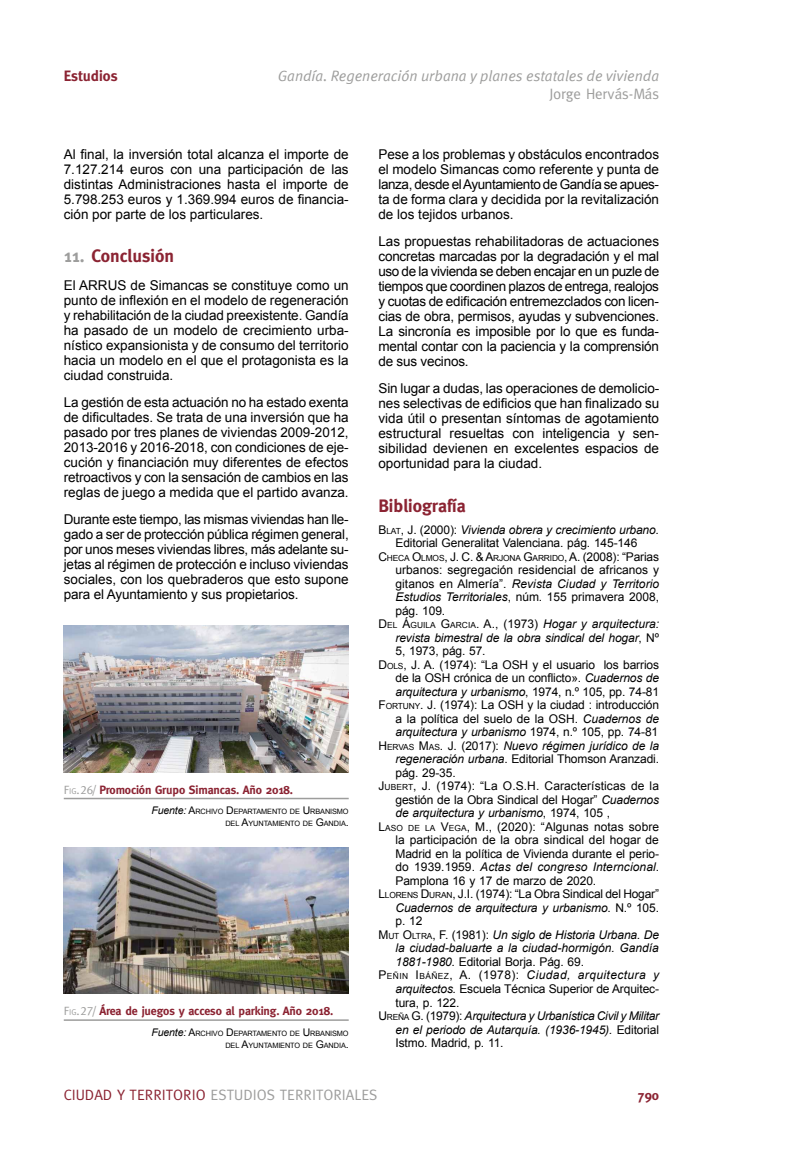
<style>
.page{position:relative;width:808px;height:1149px;background:#fff}
.page>*{position:absolute;margin:0;border:0;box-sizing:border-box;transform-origin:0 0}
.t1{font:700 18px "Meta";color:#8b2332}
.t2{font:15px "Meta";color:#9d9d9c}
.t3{font:italic 15px "Meta Normal";color:#9d9d9c}
.t4{font:700 15px "Meta";color:#8b2332}
.t5{font:13.5px/15px "Arial";color:#000;text-align:justify}
.t6{font:700 13.5px "Meta";color:#8b2332}
.t7{font:12px/13.5px "Arial";letter-spacing:-.01em;color:#000;text-align:center}
.t8{font:italic 12px "Arial";letter-spacing:-.01em;color:#000}
.t9{font:700 12px "Meta";letter-spacing:-.01em;color:#8b2332}
.t10{font:italic 12px "Arial";letter-spacing:.01em;color:#000}
.t11{font:italic 12px "Arial";letter-spacing:.035em;color:#000}
.t12{font:8.4px "Arial";letter-spacing:-.02em;color:#000}
.t13{font:7.35px/12px "Arial";letter-spacing:-.015em;color:#000;text-align:right}
.s1{color:#9d9d9c}
.s2{font-family:"Meta Caps";font-weight:400;color:#9d9d9c}
.s3{font-family:"Meta Caps";font-weight:400;font-size:8.4px;color:#9d9d9c}
.s4{font-style:italic;font-size:10.5px}
.s5{font-size:10.5px}
.s6{font-style:inherit}
.s7{font-size:8.4px}
.s8{font-style:italic}
.s9{font-size:12px}
.s10{font-style:normal}
.s11{font-style:normal;font-size:8.4px}
.s12{color:#8b2332}
</style>
<div class="page">
<img style="left:64px;top:847px;width:285px;height:146px">
<img style="left:64px;top:625px;width:285px;height:146px">
<hr style="left:64px;top:797px;width:285px;height:2px;background:#9d9d9c">
<hr style="left:64px;top:1019px;width:285px;height:1px;background:#9d9d9c">
<p class="t4" style="left:64px;top:67px;width:55px">Estudios</p>
<p class="t3" style="left:278px;top:67px;width:383px">Gandía. Regeneración urbana y planes estatales de vivienda</p>
<p class="t2" style="left:549px;top:85px;width:111px">Jorge Hervás-Más</p>
<p class="t5" style="left:64px;top:147px;width:286px">Al final, la inversión total alcanza el importe de 7.127.214 euros con una participación de las distintas Administraciones hasta el importe de 5.798.253 euros y 1.369.994 euros de financia&shy;ción por parte de los particulares.</p>
<h1 class="t1" style="left:64px;top:246px;width:112px"><span class="s1">11.</span> Conclusión</h1>
<p class="t5" style="left:64px;top:278px;width:286px">El ARRUS de Simancas se constituye como un punto de inflexión en el modelo de regeneración y rehabilitación de la ciudad preexistente. Gandía ha pasado de un modelo de crecimiento urba&shy;nístico expansionista y de consumo del territorio hacia un modelo en el que el protagonista es la ciudad construida.</p>
<p class="t5" style="left:64px;top:395px;width:286px">La gestión de esta actuación no ha estado exenta de dificultades. Se trata de una inversión que ha pasado por tres planes de viviendas 2009-2012, 2013-2016 y 2016-2018, con condiciones de eje&shy;cución y financiación muy diferentes de efectos retroactivos y con la sensación de cambios en las reglas de juego a medida que el partido avanza.</p>
<p class="t5" style="left:64px;top:512px;width:286px">Durante este tiempo, las mismas viviendas han lle&shy;gado a ser de protección pública régimen general, por unos meses viviendas libres, más adelante su&shy;jetas al régimen de protección e incluso viviendas sociales, con los quebraderos que esto supone para el Ayuntamiento y sus propietarios.</p>
<p class="t9" style="left:64px;top:782px;width:231px"><span class="s2">F</span><span class="s3">ig</span><span class="s2">.26/</span> Promoción Grupo Simancas. Año 2018.</p>
<p class="t13" style="left:151px;top:805px;width:199px"><span class="s4">Fuente:</span> <span class="s5">A</span>RCHIVO <span class="s5">D</span> EPARTAMENTO DE <span class="s5">U</span>RBANISMO<br>DEL <span class="s5">A</span>YUNTAMIENTO DE <span class="s5">G</span>ANDIA<span class="s5">.</span></p>
<p class="t9" style="left:64px;top:1003px;width:271px"><span class="s2">F</span><span class="s3">ig</span><span class="s2">.27/</span> Área de juegos y acceso al parking. Año 2018.</p>
<p class="t13" style="left:151px;top:1026px;width:199px"><span class="s4">Fuente:</span> <span class="s5">A</span>RCHIVO <span class="s5">D</span> EPARTAMENTO DE <span class="s5">U</span>RBANISMO<br>DEL <span class="s5">A</span>YUNTAMIENTO DE <span class="s5">G</span>ANDIA<span class="s5">.</span></p>
<p class="t5" style="left:378px;top:147px;width:282px">Pese a los problemas y obstáculos encontrados el modelo Simancas como referente y punta de lanza, desde el Ayuntamiento de Gandía se apues&shy;ta de forma clara y decidida por la revitalización de los tejidos urbanos.</p>
<p class="t5" style="left:378px;top:234px;width:282px">Las propuestas rehabilitadoras de actuaciones concretas marcadas por la degradación y el mal uso de la vivienda se deben encajar en un puzle de tiempos que coordinen plazos de entrega, realojos y cuotas de edificación entremezclados con licen&shy;cias de obra, permisos, ayudas y subvenciones.<br>La sincronía es imposible por lo que es funda&shy;mental contar con la paciencia y la comprensión de sus vecinos.</p>
<p class="t5" style="left:378px;top:381px;width:282px">Sin lugar a dudas, las operaciones de demolicio&shy;nes selectivas de edificios que han finalizado su vida útil o presentan síntomas de agotamiento estructural resueltas con inteligencia y sen&shy;sibilidad devienen en excelentes espacios de oportunidad para la ciudad.</p>
<h1 class="t1" style="left:378px;top:495px;width:89px">Bibliografía</h1>
<p class="t7" style="left:378px;top:522px;width:282px"><span class="s6">B</span> <span class="s7">LAT</span><span class="s6">, J.</span> (2000): <span class="s8">Vivienda obrera y crecimiento urbano.<br></span>Editorial Generalitat Valenciana. pág. 145-146</p>
<p class="t12" style="left:378px;top:552px;width:282px"><span class="s9">C</span>HECA <span class="s9">O</span>LMOS<span class="s9">, J. C. &amp; A</span>RJONA <span class="s9">G</span>ARRIDO<span class="s9">, A.</span> <span class="s9">(2008): “Parias</span></p>
<p class="t7" style="left:395px;top:563px;width:265px">urbanos: segregación residencial de africanos y</p>
<p class="t8" style="left:395px;top:575px;width:265px"><span class="s10">gitanos en Almería”.</span> Revista Ciudad y Territorio</p>
<p class="t7" style="left:395px;top:590px;width:265px"><span class="s8">Estudios Territoriales</span>, núm. 155 primavera 2008,</p>
<p class="t7" style="left:395px;top:603px;width:51px">pág. 109.</p>
<p class="t8" style="left:378px;top:616px;width:282px"><span class="s10">D</span> <span class="s11">EL</span> <span class="s10">Á</span><span class="s11">GU ILA</span> <span class="s10">G</span><span class="s11">ARCIA</span><span class="s10">. A.</span><span class="s10">, (1973)</span> Hogar y arquitectura:</p>
<p class="t8" style="left:395px;top:629px;width:265px">revista bimestral de la obra sindical del hogar<span class="s10">, Nº</span></p>
<p class="t7" style="left:395px;top:644px;width:92px">5, 1973, pág. 57.</p>
<p class="t7" style="left:378px;top:657px;width:282px"><span class="s6">D</span><span class="s7">OLS</span>, J. A. (1974): “La OSH y el usuario los barrios</p>
<p class="t7" style="left:395px;top:671px;width:265px">de la OSH crónica de un conflicto». <span class="s8">Cuadernos de</span></p>
<p class="t8" style="left:395px;top:683px;width:265px">arquitectura y urbanismo<span class="s10">, 1974, n.º 105, pp. 74-81</span></p>
<p class="t7" style="left:378px;top:698px;width:282px"><span class="s6">F</span><span class="s7">ORTUNY</span><span class="s6">. J.</span> (1974): La OSH y la ciudad : introducción</p>
<p class="t7" style="left:395px;top:711px;width:265px">a la política del suelo de la OSH. <span class="s8">Cuadernos de</span></p>
<p class="t8" style="left:395px;top:724px;width:264px">arquitectura y urbanismo <span class="s10">1974, n.º 105, pp. 74-81</span></p>
<p class="t8" style="left:378px;top:737px;width:282px"><span class="s10">H</span> <span class="s11">ERVAS</span> <span class="s10">M</span><span class="s11">AS</span><span class="s10">. J.</span> <span class="s10">(2017):</span> Nuevo régimen jurídico de la</p>
<p class="t7" style="left:395px;top:752px;width:265px"><span class="s8">regeneración urbana</span>. Editorial Thomson Aranzadi.</p>
<p class="t7" style="left:395px;top:765px;width:62px">pág. 29-35.</p>
<p class="t7" style="left:378px;top:779px;width:282px"><span class="s6">J</span><span class="s7">U BERT</span><span class="s6">, J.</span> (1974): “La O.S.H. Características de la</p>
<p class="t7" style="left:395px;top:792px;width:265px">gestión de la Obra Sindical del Hogar” <span class="s8">Cuadernos</span></p>
<p class="t8" style="left:395px;top:805px;width:216px">de arquitectura y urbanismo<span class="s10">, 1974, 105 ,</span></p>
<p class="t7" style="left:378px;top:819px;width:282px"><span class="s6">L</span><span class="s7">ASO DE LA</span> <span class="s6">V</span><span class="s7">EGA</span><span class="s6">, M.,</span> (2020): “Algunas notas sobre</p>
<p class="t7" style="left:395px;top:833px;width:265px">la participación de la obra sindical del hogar de</p>
<p class="t7" style="left:395px;top:846px;width:265px">Madrid en la política de Vivienda durante el perio-</p>
<p class="t10" style="left:395px;top:859px;width:265px"><span class="s10">do 1939.1959.</span> Actas del congreso Interncional<span class="s10">.</span></p>
<p class="t7" style="left:395px;top:873px;width:202px">Pamplona 16 y 17 de marzo de 2020.</p>
<p class="t7" style="left:378px;top:887px;width:282px"><span class="s6">L</span><span class="s7">LORENS</span> <span class="s6">D</span> <span class="s7">URAN</span>, J.I. (1974): “La Obra Sindical del Hogar”</p>
<p class="t8" style="left:395px;top:899px;width:265px">Cuadernos de arquitectura y urbanismo<span class="s10">. N.º 105.</span></p>
<p class="t7" style="left:395px;top:914px;width:28px">p. 12</p>
<p class="t8" style="left:378px;top:926px;width:282px"><span class="s10">M</span><span class="s11">U T</span> <span class="s10">O</span><span class="s11">LTRA</span><span class="s10">, F. (1981):</span> Un siglo de Historia Urbana. De</p>
<p class="t8" style="left:395px;top:940px;width:265px">la ciudad-baluarte a la ciudad-hormigón. Gandía</p>
<p class="t7" style="left:395px;top:954px;width:190px"><span class="s8">1881-1980.</span> Editorial Borja. Pág. 69.</p>
<p class="t11" style="left:378px;top:967px;width:282px"><span class="s10">P</span><span class="s11">EÑIN</span> <span class="s10">I</span> <span class="s11">BÁÑEZ</span><span class="s10">, A.</span> <span class="s10">(1978):</span> Ciudad, arquitectura y</p>
<p class="t7" style="left:395px;top:981px;width:265px"><span class="s8">arquitectos.</span> Escuela Técnica Superior de Arquitec-</p>
<p class="t7" style="left:395px;top:995px;width:65px">tura, p. 122.</p>
<p class="t8" style="left:378px;top:1007px;width:282px"><span class="s10">U</span><span class="s11">REÑA</span> <span class="s10">G.</span> <span class="s10">(1979):</span> Arquitectura y Urbanística Civil y Militar</p>
<p class="t8" style="left:395px;top:1021px;width:265px">en el periodo de Autarquía. (1936-1945). <span class="s10">Editorial</span></p>
<p class="t7" style="left:395px;top:1035px;width:110px">Istmo. Madrid, p. 11.</p>
<p class="t2" style="left:64px;top:1085px;width:315px"><span class="s12">CIUDAD Y TERRITORIO</span> ESTUDIOS TERRITORIALES</p>
<p class="t6" style="left:637px;top:1086px;width:23px">790</p>
</div>
